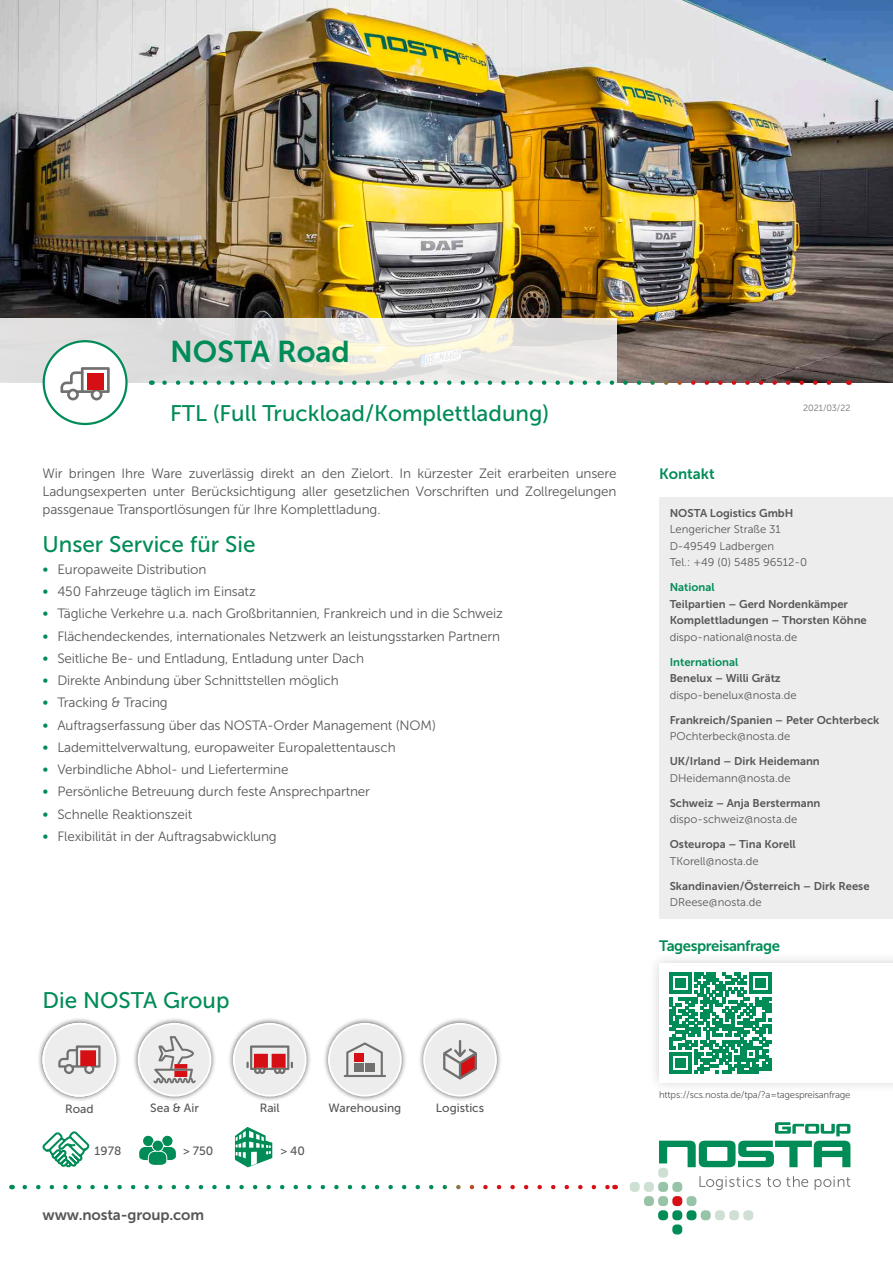
<style>
.page{position:relative;width:893px;height:1263px;background:#fff}
.page>*{position:absolute;margin:0;border:0;box-sizing:border-box;transform-origin:0 0}
.t1{font:30px "Museo Sans 700";color:#008c56}
.t2{font:22.5px "Museo Sans 500";color:#008c56}
.t3{font:15px "Museo Sans 700";letter-spacing:-.01em;color:#575756}
.t4{font:15px "Museo Sans 700";letter-spacing:-.03em;color:#008c56}
.t5{font:15px "Museo Sans 700";color:#008c56}
.t6{font:13.5px/18px "Museo Sans 300";letter-spacing:-.01em;color:#575756;text-align:justify}
.t7{font:12px "Museo Sans 500";color:#575756}
.t8{font:11.25px/16.5px "Museo Sans 700";color:#575756}
.t9{font:11.25px/16.5px "Museo Sans 300";color:#575756}
.t10{font:11.25px "Museo Sans 700";color:#008c56}
.t11{font:9.6px "Museo Sans 300";letter-spacing:-.02em;color:#575756}
.t12{font:9px "Museo Sans 300";letter-spacing:-.01em;color:#70706f}
.s1{font-size:15px;color:#008c56}
</style>
<div class="page">
<svg style="left:699px;top:1176px;width:62px;height:14px"></svg>
<svg style="left:767px;top:1176px;width:41px;height:11px"></svg>
<svg style="left:815px;top:1176px;width:35px;height:14px"></svg>
<svg style="left:659px;top:1122px;width:191px;height:45px"></svg>
<div style="left:672px;top:1224px;width:10px;height:10px;background:#008c56;border-radius:4px"></div>
<div style="left:686px;top:1210px;width:10px;height:10px;background:#008c56;border-radius:4px"></div>
<div style="left:658px;top:1210px;width:10px;height:10px;background:#008c56;border-radius:4px"></div>
<div style="left:672px;top:1210px;width:10px;height:10px;background:#008c56;border-radius:4px"></div>
<div style="left:672px;top:1196px;width:10px;height:10px;background:#d50f14;border-radius:4px"></div>
<div style="left:658px;top:1168px;width:10px;height:10px;background:#cee0d3;border-radius:4px"></div>
<div style="left:701px;top:1210px;width:10px;height:10px;background:#97c3a7;border-radius:4px"></div>
<div style="left:715px;top:1210px;width:10px;height:10px;background:#cee0d3;border-radius:4px"></div>
<div style="left:743px;top:1210px;width:10px;height:10px;background:#cee0d3;border-radius:4px"></div>
<div style="left:729px;top:1210px;width:10px;height:10px;background:#cee0d3;border-radius:4px"></div>
<div style="left:686px;top:1196px;width:10px;height:10px;background:#97c3a7;border-radius:4px"></div>
<div style="left:658px;top:1196px;width:10px;height:10px;background:#97c3a7;border-radius:4px"></div>
<div style="left:644px;top:1196px;width:10px;height:10px;background:#97c3a7;border-radius:4px"></div>
<div style="left:658px;top:1182px;width:10px;height:10px;background:#97c3a7;border-radius:4px"></div>
<div style="left:672px;top:1182px;width:10px;height:10px;background:#97c3a7;border-radius:4px"></div>
<div style="left:644px;top:1182px;width:10px;height:10px;background:#cee0d3;border-radius:4px"></div>
<div style="left:630px;top:1182px;width:10px;height:10px;background:#cee0d3;border-radius:4px"></div>
<svg style="left:25px;top:1185px;width:583px;height:4px"></svg>
<div style="left:37px;top:1017px;width:466px;height:85px;background:#1d1d1b;opacity:.75"></div>
<div style="left:43px;top:1024px;width:72px;height:72px;background:#ededed;border-radius:50%"></div>
<div style="left:43px;top:1023px;width:73px;height:73px;border:2px solid #fff;border-radius:50%"></div>
<div style="left:329px;top:1024px;width:72px;height:72px;background:#ededed;border-radius:50%"></div>
<div style="left:328px;top:1023px;width:74px;height:73px;border:2px solid #fff;border-radius:50%"></div>
<div style="left:234px;top:1024px;width:72px;height:72px;background:#ededed;border-radius:50%"></div>
<div style="left:233px;top:1023px;width:74px;height:73px;border:2px solid #fff;border-radius:50%"></div>
<div style="left:424px;top:1024px;width:72px;height:72px;background:#ededed;border-radius:50%"></div>
<div style="left:423px;top:1023px;width:74px;height:73px;border:2px solid #fff;border-radius:50%"></div>
<div style="left:139px;top:1024px;width:71px;height:72px;background:#ededed;border-radius:50%"></div>
<div style="left:138px;top:1023px;width:73px;height:73px;border:2px solid #fff;border-radius:50%"></div>
<svg style="left:58px;top:1045px;width:43px;height:29px"></svg>
<svg style="left:153px;top:1036px;width:43px;height:47px"></svg>
<svg style="left:246px;top:1045px;width:47px;height:29px"></svg>
<svg style="left:344px;top:1042px;width:42px;height:35px"></svg>
<svg style="left:443px;top:1040px;width:34px;height:39px"></svg>
<svg style="left:43px;top:1131px;width:47px;height:36px"></svg>
<svg style="left:139px;top:1135px;width:37px;height:30px"></svg>
<svg style="left:235px;top:1127px;width:37px;height:40px"></svg>
<img style="left:0;top:0;width:893px;height:383px">
<svg style="left:0;top:319px;width:617px;height:68px;background:#e5e4e0"></svg>
<svg style="left:164px;top:380px;width:677px;height:5px"></svg>
<div style="left:44px;top:341px;width:82px;height:83px;background:#fff;border-radius:50%"></div>
<div style="left:43px;top:340px;width:85px;height:85px;border:2px solid #008c56;border-radius:50%"></div>
<svg style="left:60px;top:367px;width:50px;height:33px"></svg>
<div style="left:87px;top:374px;width:17px;height:16px;background:#d50f14"></div>
<div style="left:647px;top:951px;width:246px;height:143px;background:#f9f9f9"></div>
<div style="left:659px;top:963px;width:234px;height:119px;background:#fff"></div>
<svg style="left:670px;top:972px;width:101px;height:102px"></svg>
<div style="left:659px;top:497px;width:234px;height:421px;background:#ededed"></div>
<h1 class="t1" style="left:170px;top:335px;width:181px">NOSTA Road</h1>
<h2 class="t2" style="left:170px;top:401px;width:381px">FTL (Full Truckload/Komplettladung)</h2>
<p class="t6" style="left:43px;top:464px;width:576px">Wir bringen Ihre Ware zuverlässig direkt an den Zielort. In kürzester Zeit erarbeiten unsere Ladungsexperten unter Berücksichtigung aller gesetzlichen Vorschriften und Zollregelungen passgenaue Transportlösungen für Ihre Komplettladung.</p>
<h2 class="t2" style="left:43px;top:531px;width:214px">Unser Service für Sie</h2>
<p class="t6" style="left:43px;top:560px;width:166px"><span class="s1">•</span> Europaweite Distribution</p>
<p class="t6" style="left:43px;top:582px;width:215px"><span class="s1">•</span> 450 Fahrzeuge täglich im Einsatz</p>
<p class="t6" style="left:43px;top:605px;width:462px"><span class="s1">•</span> Tägliche Verkehre u.a. nach Großbritannien, Frankreich und in die Schweiz</p>
<p class="t6" style="left:43px;top:627px;width:459px"><span class="s1">•</span> Flächendeckendes, internationales Netzwerk an leistungsstarken Partnern</p>
<p class="t6" style="left:43px;top:649px;width:323px"><span class="s1">•</span> Seitliche Be- und Entladung, Entladung unter Dach</p>
<p class="t6" style="left:43px;top:671px;width:298px"><span class="s1">•</span> Direkte Anbindung über Schnittstellen möglich</p>
<p class="t6" style="left:43px;top:694px;width:127px"><span class="s1">•</span> Tracking &amp; Tracing</p>
<p class="t6" style="left:43px;top:716px;width:395px"><span class="s1">•</span> Auftragserfassung über das NOSTA-Order Management (NOM)</p>
<p class="t6" style="left:43px;top:738px;width:355px"><span class="s1">•</span> Lademittelverwaltung, europaweiter Europalettentausch</p>
<p class="t6" style="left:43px;top:760px;width:247px"><span class="s1">•</span> Verbindliche Abhol- und Liefertermine</p>
<p class="t6" style="left:43px;top:783px;width:329px"><span class="s1">•</span> Persönliche Betreuung durch feste Ansprechpartner</p>
<p class="t6" style="left:43px;top:805px;width:151px"><span class="s1">•</span> Schnelle Reaktionszeit</p>
<p class="t6" style="left:43px;top:827px;width:236px"><span class="s1">•</span> Flexibilität in der Auftragsabwicklung</p>
<h2 class="t2" style="left:43px;top:988px;width:189px">Die NOSTA Group</h2>
<p class="t7" style="left:65px;top:1102px;width:30px">Road</p>
<p class="t7" style="left:150px;top:1102px;width:50px">Sea &amp; Air</p>
<p class="t7" style="left:260px;top:1102px;width:22px">Rail</p>
<p class="t7" style="left:328px;top:1102px;width:74px">Warehousing</p>
<p class="t7" style="left:436px;top:1102px;width:50px">Logistics</p>
<p class="t7" style="left:95px;top:1144px;width:28px">1978</p>
<p class="t7" style="left:183px;top:1144px;width:32px">&gt; 750</p>
<p class="t7" style="left:280px;top:1144px;width:26px">&gt; 40</p>
<p class="t3" style="left:43px;top:1207px;width:163px">www.nosta-group.com</p>
<p class="t5" style="left:659px;top:465px;width:57px">Kontakt</p>
<p class="t12" style="left:803px;top:403px;width:49px">2021/03/22</p>
<p class="t8" style="left:670px;top:504px;width:125px">NOSTA Logistics GmbH</p>
<p class="t9" style="left:670px;top:521px;width:139px">Lengericher Straße 31<br>D-49549 Ladbergen<br>Tel.: +49 (0) 5485 96512-0</p>
<p class="t10" style="left:670px;top:581px;width:46px">National</p>
<p class="t8" style="left:670px;top:595px;width:199px">Teilpartien – Gerd Nordenkämper<br>Komplettladungen – Thorsten Köhne</p>
<p class="t9" style="left:670px;top:629px;width:129px">dispo-national@nosta.de</p>
<p class="t10" style="left:670px;top:655px;width:70px">International</p>
<p class="t8" style="left:670px;top:670px;width:113px">Benelux – Willi Grätz</p>
<p class="t9" style="left:670px;top:687px;width:128px">dispo-benelux@nosta.de</p>
<p class="t8" style="left:670px;top:711px;width:211px">Frankreich/Spanien – Peter Ochterbeck</p>
<p class="t9" style="left:670px;top:728px;width:122px">POchterbeck@nosta.de</p>
<p class="t8" style="left:670px;top:753px;width:152px">UK/Irland – Dirk Heidemann</p>
<p class="t9" style="left:670px;top:770px;width:122px">DHeidemann@nosta.de</p>
<p class="t8" style="left:670px;top:794px;width:152px">Schweiz – Anja Berstermann</p>
<p class="t9" style="left:670px;top:811px;width:129px">dispo-schweiz@nosta.de</p>
<p class="t8" style="left:670px;top:836px;width:128px">Osteuropa – Tina Korell</p>
<p class="t9" style="left:670px;top:853px;width:90px">TKorell@nosta.de</p>
<p class="t8" style="left:670px;top:878px;width:201px">Skandinavien/Österreich – Dirk Reese</p>
<p class="t9" style="left:670px;top:894px;width:93px">DReese@nosta.de</p>
<p class="t4" style="left:659px;top:937px;width:122px">Tagespreisanfrage</p>
<p class="t11" style="left:659px;top:1089px;width:193px">https://scs.nosta.de/tpa/?a=tagespreisanfrage</p>
</div>
